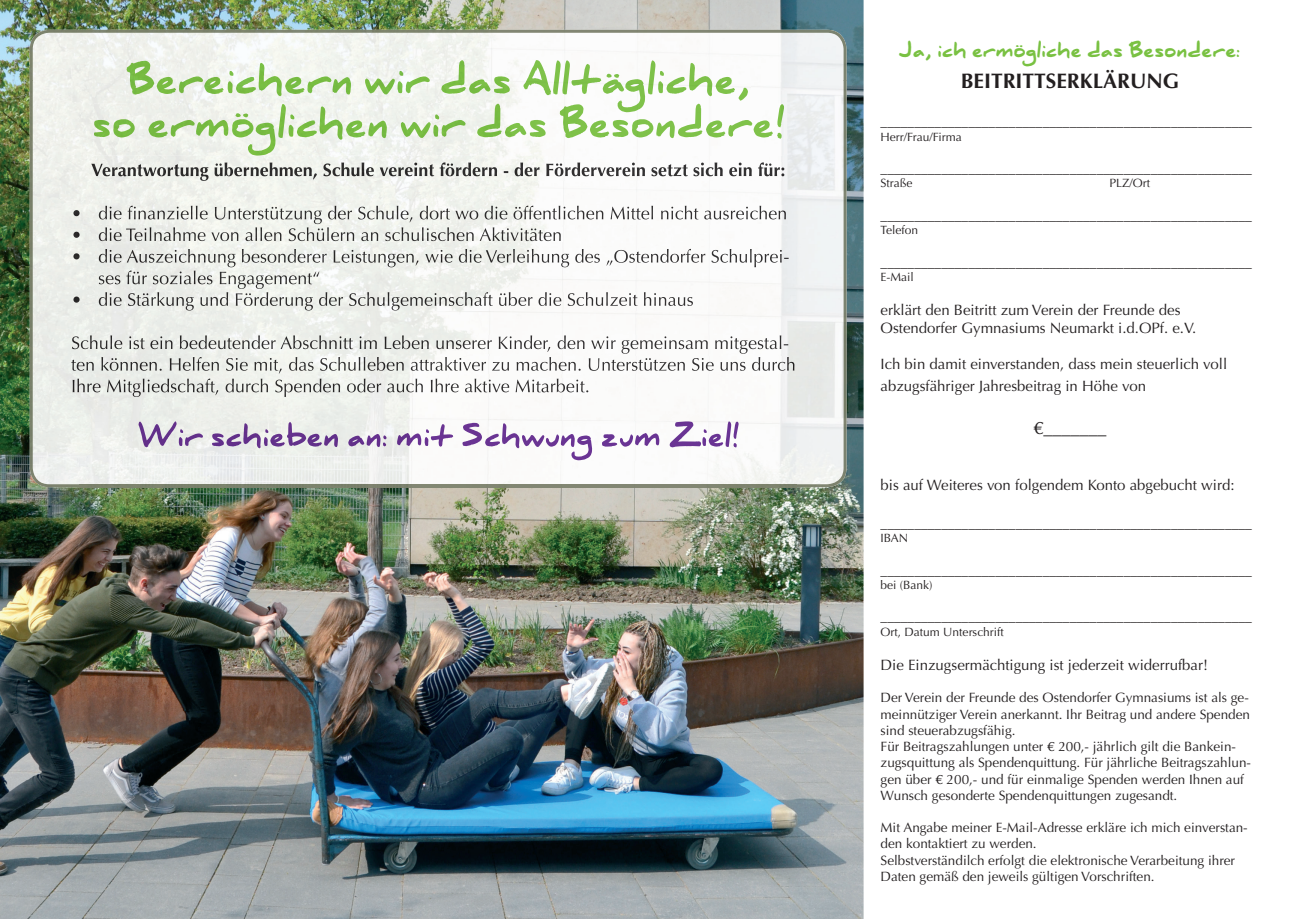
<style>
.page{position:relative;width:1289px;height:919px;background:#fff}
.page>*{position:absolute;margin:0;border:0;box-sizing:border-box;transform-origin:0 0}
.t1{font:700 21px "Optima";color:#231f20}
.t2{font:900 18px "Daniel";color:#79c142}
.t3{font:18px "Optima";color:#231f20}
.t4{font:15px/18px "Optima";color:#231f20}
.t5{font:13.5px/16.2px "Optima";color:#231f20}
.t6{font:12px "Optima";color:#231f20}
</style>
<div class="page">
<img style="left:0;top:0;width:863px;height:918px">
<img style="left:81px;top:81px;width:52px;height:403px">
<img style="left:743px;top:82px;width:52px;height:402px">
<img style="left:133px;top:156px;width:610px;height:328px">
<img style="left:127px;top:81px;width:624px;height:23px">
<img style="left:94px;top:104px;width:690px;height:52px">
<img style="left:127px;top:104px;width:624px;height:8px">
<img style="left:91px;top:162px;width:694px;height:19px">
<img style="left:99px;top:206px;width:688px;height:18px">
<img style="left:99px;top:227px;width:463px;height:14px">
<img style="left:99px;top:249px;width:689px;height:18px">
<img style="left:99px;top:270px;width:220px;height:19px">
<img style="left:99px;top:292px;width:594px;height:18px">
<img style="left:81px;top:335px;width:707px;height:19px">
<img style="left:81px;top:357px;width:714px;height:16px">
<img style="left:81px;top:378px;width:507px;height:19px">
<img style="left:138px;top:421px;width:600px;height:39px">
<img style="left:30px;top:30px;width:816px;height:51px">
<img style="left:30px;top:80px;width:51px;height:407px">
<img style="left:795px;top:80px;width:51px;height:407px">
<hr style="left:80px;top:484px;width:716px;height:3px;background:#7e846e">
<h2 class="t2" style="left:899px;top:40px;width:343px">Ja, ich ermögliche das Besondere:</h2>
<h1 class="t1" style="left:960px;top:69px;width:220px">BEITRITTSERKLÄRUNG</h1>
<p class="t5" style="left:880px;top:114px;width:373px">_______________________________________________________</p>
<p class="t6" style="left:880px;top:129px;width:83px">Herr/Frau/Firma</p>
<p class="t5" style="left:880px;top:160px;width:373px">_______________________________________________________</p>
<p class="t6" style="left:880px;top:176px;width:33px">Straße</p>
<p class="t6" style="left:1109px;top:176px;width:42px">PLZ/Ort</p>
<p class="t5" style="left:880px;top:207px;width:373px">_______________________________________________________</p>
<p class="t6" style="left:880px;top:223px;width:39px">Telefon</p>
<p class="t5" style="left:880px;top:254px;width:373px">_______________________________________________________</p>
<p class="t6" style="left:880px;top:270px;width:35px">E-Mail</p>
<p class="t4" style="left:880px;top:301px;width:317px">erklärt den Beitritt zum Verein der Freunde des<br>Ostendorfer Gymnasiums Neumarkt i.d.OPf. e.V.</p>
<p class="t4" style="left:880px;top:353px;width:348px;line-height:21.6px">Ich bin damit einverstanden, dass mein steuerlich voll abzugsfähriger Jahresbeitrag in Höhe von</p>
<h2 class="t3" style="left:1033px;top:417px;width:75px">€_______</h2>
<p class="t4" style="left:880px;top:476px;width:355px">bis auf Weiteres von folgendem Konto abgebucht wird:</p>
<p class="t5" style="left:880px;top:515px;width:373px">_______________________________________________________</p>
<p class="t6" style="left:880px;top:531px;width:29px">IBAN</p>
<p class="t6" style="left:880px;top:578px;width:54px">bei (Bank)</p>
<p class="t5" style="left:880px;top:609px;width:373px">_______________________________________________________</p>
<p class="t6" style="left:880px;top:624px;width:125px">Ort, Datum Unterschrift</p>
<p class="t4" style="left:880px;top:656px;width:329px">Die Einzugsermächtigung ist jederzeit widerrufbar!</p>
<p class="t5" style="left:880px;top:690px;width:372px">Der Verein der Freunde des Ostendorfer Gymnasiums ist als ge&shy;meinnütziger Verein anerkannt. Ihr Beitrag und andere Spenden sind steuerabzugsfähig.<br>Für Beitragszahlungen unter € 200,- jährlich gilt die Bankein&shy;zugsquittung als Spendenquittung. Für jährliche Beitragszahlun&shy;gen über € 200,- und für einmalige Spenden werden Ihnen auf Wunsch gesonderte Spendenquittungen zugesandt.</p>
<p class="t5" style="left:880px;top:819px;width:369px">Mit Angabe meiner E-Mail-Adresse erkläre ich mich einverstan&shy;den kontaktiert zu werden.<br>Selbstverständilch erfolgt die elektronische Verarbeitung ihrer Daten gemäß den jeweils gültigen Vorschriften.</p>
</div>
